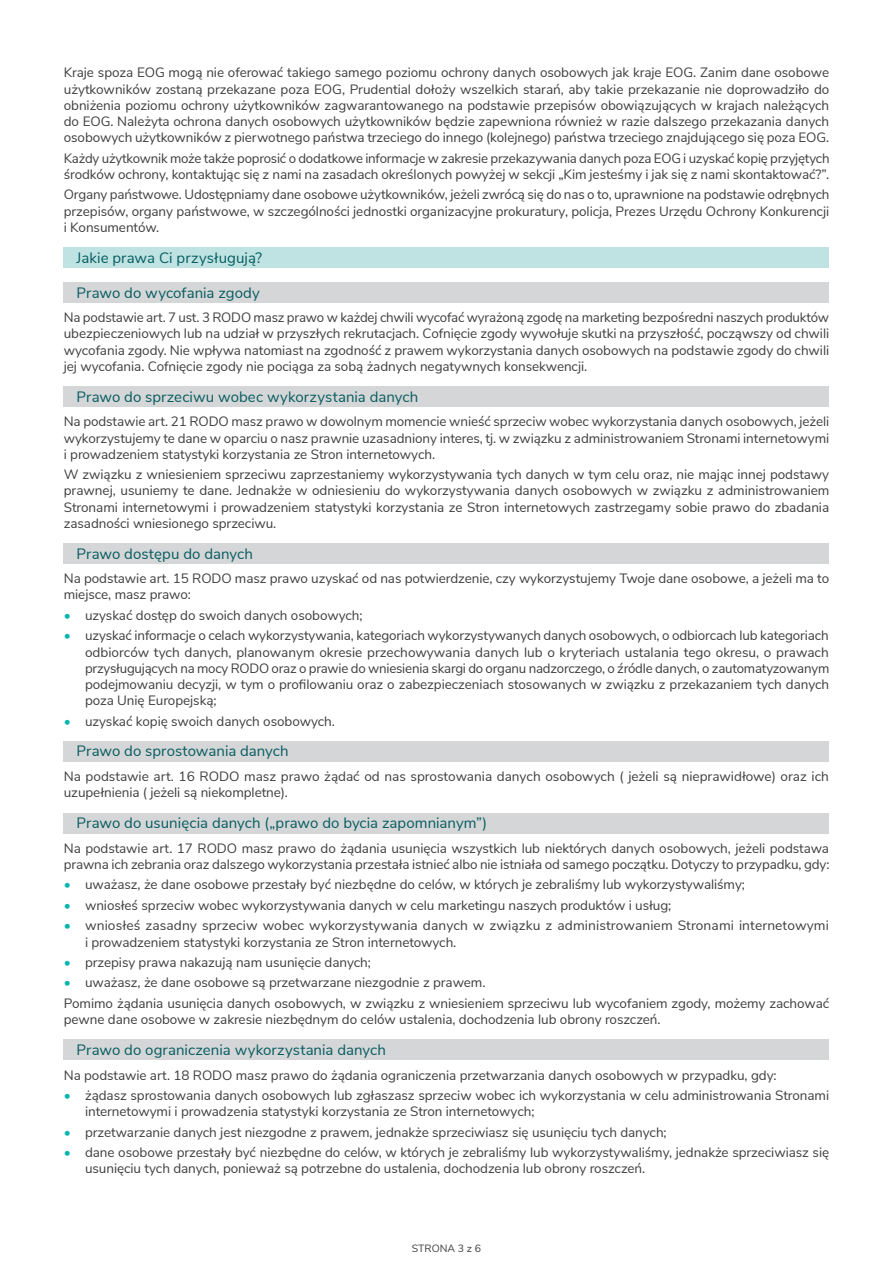
<style>
.page{position:relative;width:893px;height:1263px;background:#fff}
.page>*{position:absolute;margin:0;border:0;box-sizing:border-box;transform-origin:0 0}
.t1{font:15px "Nunito Sans";letter-spacing:.005em;color:#065c5f}
.t2{font:13.5px/16.2px "Nunito Sans";letter-spacing:-.005em;color:#3e3e3f}
.t3{font:10.5px "Nunito Sans";color:#3e3e3f}
.s1{color:#00b5ae}
</style>
<div class="page">
<div style="left:64px;top:247px;width:765px;height:21px;background:#bee3e2"></div>
<div style="left:64px;top:282px;width:765px;height:21px;background:#d5d6d8"></div>
<div style="left:64px;top:386px;width:765px;height:21px;background:#d5d6d8"></div>
<div style="left:64px;top:543px;width:765px;height:21px;background:#d5d6d8"></div>
<div style="left:64px;top:741px;width:765px;height:21px;background:#d5d6d8"></div>
<div style="left:64px;top:813px;width:765px;height:20px;background:#d5d6d8"></div>
<div style="left:64px;top:1040px;width:765px;height:20px;background:#d5d6d8"></div>
<p class="t2" style="left:64px;top:64px;width:767px;text-align:justify">Kraje spoza EOG mogą nie oferować takiego samego poziomu ochrony danych osobowych jak kraje EOG. Zanim dane osobowe użytkowników zostaną przekazane poza EOG, Prudential dołoży wszelkich starań, aby takie przekazanie nie doprowadziło do obniżenia poziomu ochrony użytkowników zagwarantowanego na podstawie przepisów obowiązujących w krajach należących do EOG. Należyta ochrona danych osobowych użytkowników będzie zapewniona również w razie dalszego przekazania danych osobowych użytkowników z pierwotnego państwa trzeciego do innego (kolejnego) państwa trzeciego znajdującego się poza EOG.</p>
<p class="t2" style="left:64px;top:149px;width:767px">Każdy użytkownik może także poprosić o dodatkowe informacje w zakresie przekazywania danych poza EOG i uzyskać kopię przyjętych środków ochrony, kontaktując się z nami na zasadach określonych powyżej w sekcji „Kim jesteśmy i jak się z nami skontaktować?”.</p>
<p class="t2" style="left:64px;top:186px;width:767px;text-align:justify">Organy państwowe. Udostępniamy dane osobowe użytkowników, jeżeli zwrócą się do nas o to, uprawnione na podstawie odrębnych przepisów, organy państwowe, w szczególności jednostki organizacyjne prokuratury, policja, Prezes Urzędu Ochrony Konkurencji i Konsumentów.</p>
<p class="t1" style="left:77px;top:246px;width:187px">Jakie prawa Ci przysługują?</p>
<p class="t1" style="left:77px;top:281px;width:185px">Prawo do wycofania zgody</p>
<p class="t2" style="left:64px;top:309px;width:767px;text-align:justify">Na podstawie art. 7 ust. 3 RODO masz prawo w każdej chwili wycofać wyrażoną zgodę na marketing bezpośredni naszych produktów ubezpieczeniowych lub na udział w przyszłych rekrutacjach. Cofnięcie zgody wywołuje skutki na przyszłość, począwszy od chwili wycofania zgody. Nie wpływa natomiast na zgodność z prawem wykorzystania danych osobowych na podstawie zgody do chwili jej wycofania. Cofnięcie zgody nie pociąga za sobą żadnych negatywnych konsekwencji.</p>
<p class="t1" style="left:77px;top:385px;width:343px">Prawo do sprzeciwu wobec wykorzystania danych</p>
<p class="t2" style="left:64px;top:413px;width:767px;text-align:justify">Na podstawie art. 21 RODO masz prawo w dowolnym momencie wnieść sprzeciw wobec wykorzystania danych osobowych, jeżeli wykorzystujemy te dane w oparciu o nasz prawnie uzasadniony interes, tj. w związku z administrowaniem Stronami internetowymi i prowadzeniem statystyki korzystania ze Stron internetowych.</p>
<p class="t2" style="left:64px;top:465px;width:767px;text-align:justify">W związku z wniesieniem sprzeciwu zaprzestaniemy wykorzystywania tych danych w tym celu oraz, nie mając innej podstawy prawnej, usuniemy te dane. Jednakże w odniesieniu do wykorzystywania danych osobowych w związku z administrowaniem Stronami internetowymi i prowadzeniem statystyki korzystania ze Stron internetowych zastrzegamy sobie prawo do zbadania zasadności wniesionego sprzeciwu.</p>
<p class="t1" style="left:77px;top:542px;width:178px">Prawo dostępu do danych</p>
<p class="t2" style="left:64px;top:570px;width:767px">Na podstawie art. 15 RODO masz prawo uzyskać od nas potwierdzenie, czy wykorzystujemy Twoje dane osobowe, a jeżeli ma to miejsce, masz prawo:</p>
<p class="t2" style="left:64px;top:606px;width:300px"><span class="s1">•</span> uzyskać dostęp do swoich danych osobowych;</p>
<p class="t2" style="left:85px;top:627px;width:746px;text-align:justify;text-indent:-21px"><span class="s1">•</span> uzyskać informacje o celach wykorzystywania, kategoriach wykorzystywanych danych osobowych, o odbiorcach lub kategoriach odbiorców tych danych, planowanym okresie przechowywania danych lub o kryteriach ustalania tego okresu, o prawach przysługujących na mocy RODO oraz o prawie do wniesienia skargi do organu nadzorczego, o źródle danych, o zautomatyzowanym podejmowaniu decyzji, w tym o profilowaniu oraz o zabezpieczeniach stosowanych w związku z przekazaniem tych danych poza Unię Europejską;</p>
<p class="t2" style="left:64px;top:712px;width:273px"><span class="s1">•</span> uzyskać kopię swoich danych osobowych.</p>
<p class="t1" style="left:77px;top:740px;width:214px">Prawo do sprostowania danych</p>
<p class="t2" style="left:64px;top:767px;width:767px">Na podstawie art. 16 RODO masz prawo żądać od nas sprostowania danych osobowych ( jeżeli są nieprawidłowe) oraz ich uzupełnienia ( jeżeli są niekompletne).</p>
<p class="t1" style="left:77px;top:812px;width:412px">Prawo do usunięcia danych („prawo do bycia zapomnianym”)</p>
<p class="t2" style="left:64px;top:839px;width:767px">Na podstawie art. 17 RODO masz prawo do żądania usunięcia wszystkich lub niektórych danych osobowych, jeżeli podstawa prawna ich zebrania oraz dalszego wykorzystania przestała istnieć albo nie istniała od samego początku. Dotyczy to przypadku, gdy:</p>
<p class="t2" style="left:64px;top:876px;width:683px"><span class="s1">•</span> uważasz, że dane osobowe przestały być niezbędne do celów, w których je zebraliśmy lub wykorzystywaliśmy;</p>
<p class="t2" style="left:64px;top:896px;width:609px"><span class="s1">•</span> wniosłeś sprzeciw wobec wykorzystywania danych w celu marketingu naszych produktów i usług;</p>
<p class="t2" style="left:85px;top:917px;width:745px;text-indent:-21px"><span class="s1">•</span> wniosłeś zasadny sprzeciw wobec wykorzystywania danych w związku z administrowaniem Stronami internetowymi i prowadzeniem statystyki korzystania ze Stron internetowych.</p>
<p class="t2" style="left:64px;top:953px;width:309px"><span class="s1">•</span> przepisy prawa nakazują nam usunięcie danych;</p>
<p class="t2" style="left:64px;top:972px;width:767px;line-height:20.4px"><span class="s1">•</span> uważasz, że dane osobowe są przetwarzane niezgodnie z prawem.<br>Pomimo żądania usunięcia danych osobowych, w związku z wniesieniem sprzeciwu lub wycofaniem zgody, możemy zachować</p>
<p class="t2" style="left:64px;top:1010px;width:598px">pewne dane osobowe w zakresie niezbędnym do celów ustalenia, dochodzenia lub obrony roszczeń.</p>
<p class="t1" style="left:77px;top:1039px;width:311px">Prawo do ograniczenia wykorzystania danych</p>
<p class="t2" style="left:64px;top:1066px;width:714px">Na podstawie art. 18 RODO masz prawo do żądania ograniczenia przetwarzania danych osobowych w przypadku, gdy:</p>
<p class="t2" style="left:85px;top:1086px;width:746px;text-indent:-21px"><span class="s1">•</span> żądasz sprostowania danych osobowych lub zgłaszasz sprzeciw wobec ich wykorzystania w celu administrowania Stronami internetowymi i prowadzenia statystyki korzystania ze Stron internetowych;</p>
<p class="t2" style="left:64px;top:1123px;width:604px"><span class="s1">•</span> przetwarzanie danych jest niezgodne z prawem, jednakże sprzeciwiasz się usunięciu tych danych;</p>
<p class="t2" style="left:85px;top:1143px;width:746px;text-indent:-21px"><span class="s1">•</span> dane osobowe przestały być niezbędne do celów, w których je zebraliśmy lub wykorzystywaliśmy, jednakże sprzeciwiasz się usunięciu tych danych, ponieważ są potrzebne do ustalenia, dochodzenia lub obrony roszczeń.</p>
<p class="t3" style="left:412px;top:1241px;width:71px">STRONA 3 z 6</p>
</div>
